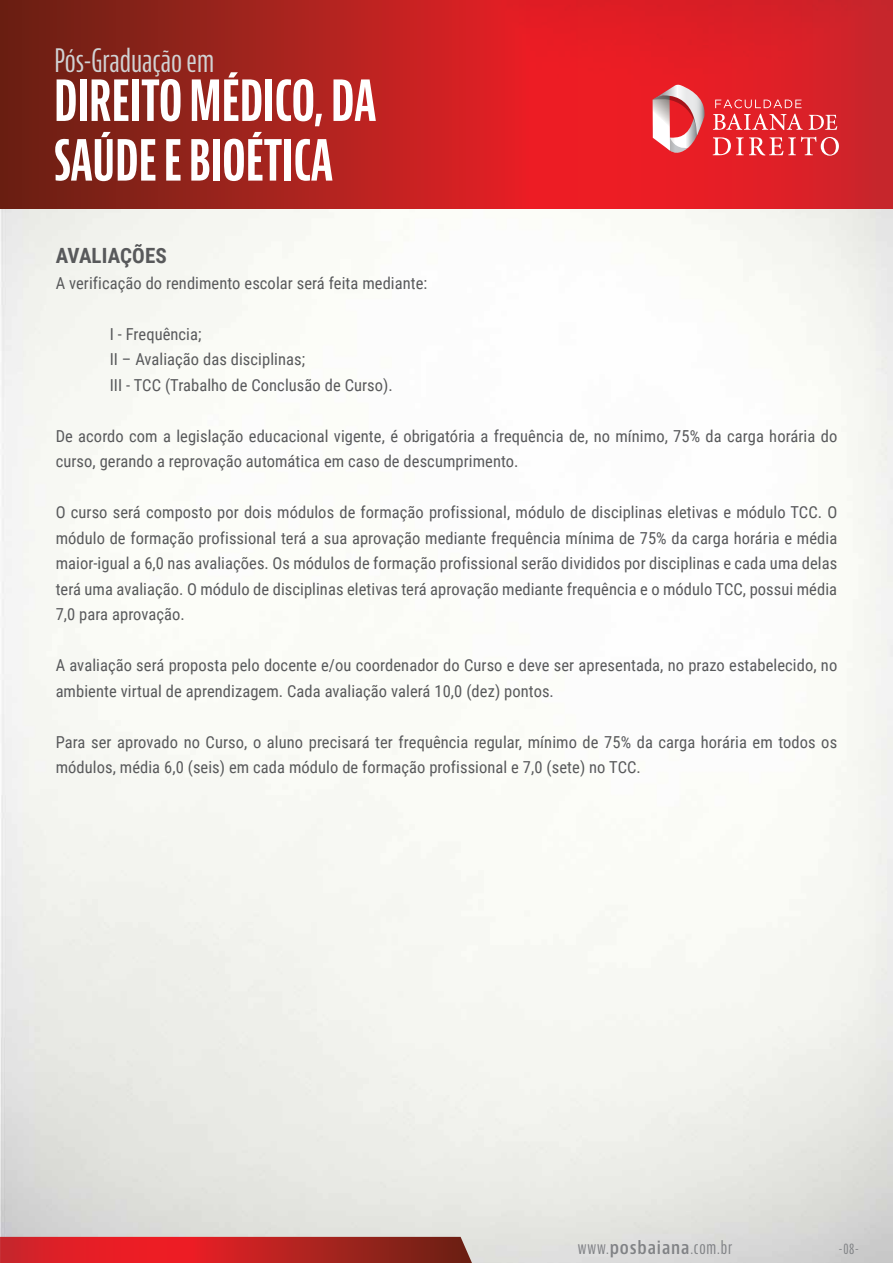
<style>
.page{position:relative;width:893px;height:1263px;background:#fff}
.page>*{position:absolute;margin:0;border:0;box-sizing:border-box;transform-origin:0 0}
.t1{font:700 extra-condensed 55.2px/59.7px "Bernino Sans";color:#fff}
.t2{font:extra-condensed 31.5px "Bernino Sans";color:#d1d3d4}
.t3{font:700 21px "Roboto Condensed";letter-spacing:.005em;color:#58595b}
.t4{font:extra-condensed 18px "Bernino Sans";letter-spacing:.045em;color:#808285}
.t5{font:16.5px/25.5px "Roboto Condensed";letter-spacing:.005em;color:#58595b}
.t6{font:extra-condensed 15px "Bernino Sans";color:#808285}
.s1{font-weight:600;font-stretch:condensed}
</style>
<div class="page">
<img style="left:0;top:208px;width:893px;height:1055px">
<svg style="left:0;top:1237px;width:472px;height:26px;background:#bf2323"></svg>
<svg style="left:0;top:0;width:893px;height:208px;background:#bb2020"></svg>
<svg style="left:652px;top:85px;width:54px;height:69px"></svg>
<svg style="left:715px;top:99px;width:87px;height:9px"></svg>
<svg style="left:713px;top:114px;width:90px;height:16px"></svg>
<svg style="left:809px;top:115px;width:28px;height:15px"></svg>
<svg style="left:713px;top:137px;width:126px;height:19px;background:#e6585e"></svg>
<h2 class="t2" style="left:54px;top:43px;width:161px">Pós-Graduação em</h2>
<h1 class="t1" style="left:54px;top:73px;width:323px">DIREITO MÉDICO, DA<br>SAÚDE E BIOÉTICA</h1>
<p class="t3" style="left:56px;top:241px;width:113px">AVALIAÇÕES</p>
<p class="t5" style="left:56px;top:270px;width:373px">A verificação do rendimento escolar será feita mediante:</p>
<p class="t5" style="left:110px;top:321px;width:285px">I - Frequência;<br>II – Avaliação das disciplinas;<br>III - TCC (Trabalho de Conclusão de Curso).</p>
<p class="t5" style="left:56px;top:423px;width:783px">De acordo com a legislação educacional vigente, é obrigatória a frequência de, no mínimo, 75% da carga horária do curso, gerando a reprovação automática em caso de descumprimento.</p>
<p class="t5" style="left:56px;top:499px;width:783px;text-align:justify">O curso será composto por dois módulos de formação profissional, módulo de disciplinas eletivas e módulo TCC. O módulo de formação profissional terá a sua aprovação mediante frequência mínima de 75% da carga horária e média maior-igual a 6,0 nas avaliações. Os módulos de formação profissional serão divididos por disciplinas e cada uma delas terá uma avaliação. O módulo de disciplinas eletivas terá aprovação mediante frequência e o módulo TCC, possui média 7,0 para aprovação.</p>
<p class="t5" style="left:56px;top:652px;width:783px">A avaliação será proposta pelo docente e/ou coordenador do Curso e deve ser apresentada, no prazo estabelecido, no ambiente virtual de aprendizagem. Cada avaliação valerá 10,0 (dez) pontos.</p>
<p class="t5" style="left:56px;top:729px;width:783px">Para ser aprovado no Curso, o aluno precisará ter frequência regular, mínimo de 75% da carga horária em todos os módulos, média 6,0 (seis) em cada módulo de formação profissional e 7,0 (sete) no TCC.</p>
<p class="t4" style="left:578px;top:1237px;width:156px">www.<span class="s1">posbaiana</span>.com.br</p>
<p class="t6" style="left:839px;top:1240px;width:21px">-08-</p>
</div>
